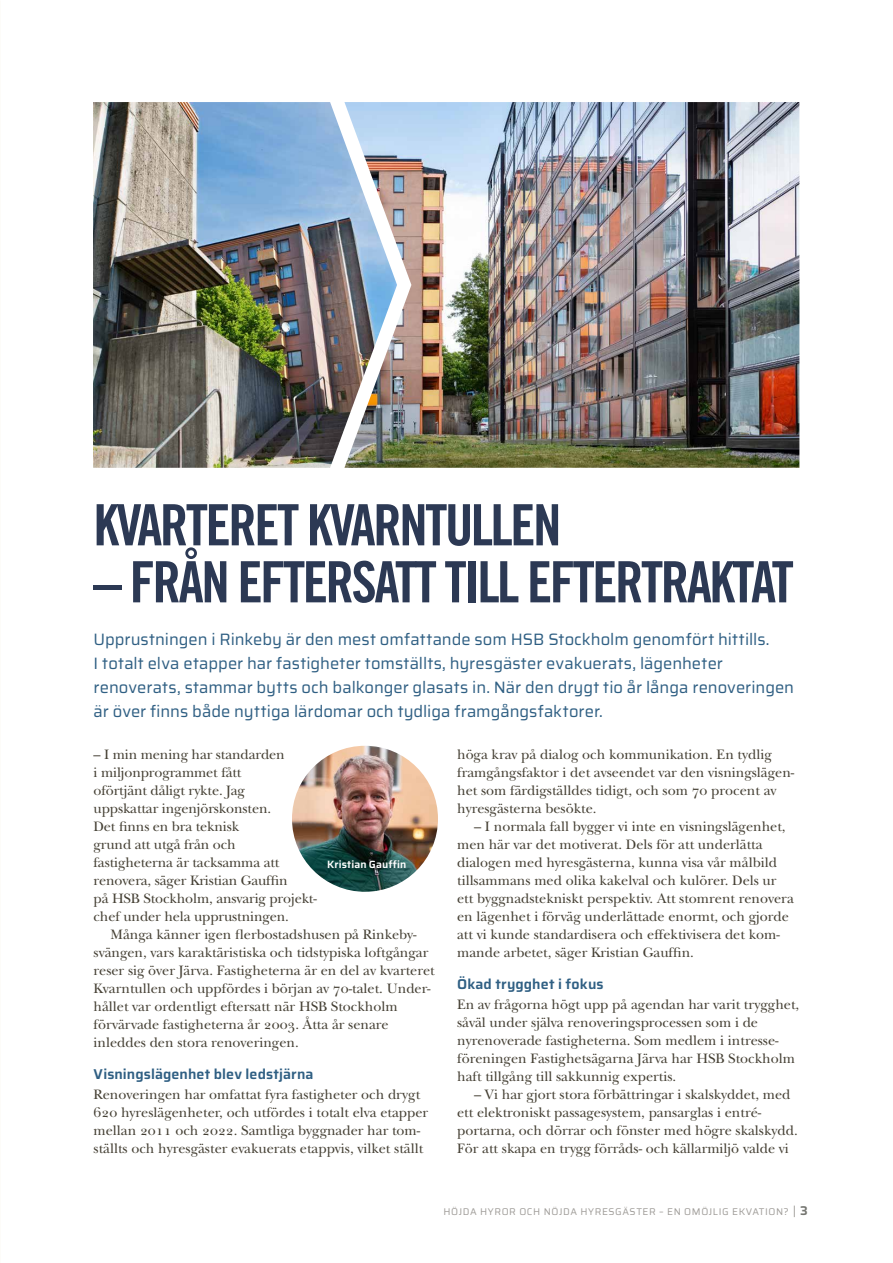
<style>
.page{position:relative;width:893px;height:1263px;background:#fff}
.page>*{position:absolute;margin:0;border:0;box-sizing:border-box;transform-origin:0 0}
.t1{font:57px "Trade Gothic Bold Cond Twenty";letter-spacing:-.045em;color:#2c3954}
.t2{font:16.5px/24px "Saira";color:#2f5f83}
.t3{font:14.25px/18px "New Baskerville Std";color:#454034}
.t4{font:600 14.25px "Saira";letter-spacing:.005em;color:#2f5f83}
.t5{font:600 10.5px "Saira";letter-spacing:.01em;color:#fff}
.t6{font:9.75px "Saira";letter-spacing:.06em;color:#a09d99}
.s1{font-size:12.75px}
.s2{font-weight:600;font-size:12.75px;color:#747570}
</style>
<div class="page">
<img style="left:397px;top:102px;width:402px;height:366px">
<img style="left:93px;top:102px;width:304px;height:366px">
<img style="left:292px;top:746px;width:146px;height:146px;border-radius:73px">
<h1 class="t1" style="left:94px;top:490px;width:469px">KVARTERET KVARNTULLEN</h1>
<h1 class="t1" style="left:94px;top:547px;width:702px">– FRÅN EFTERSATT TILL EFTERTRAKTAT</h1>
<p class="t2" style="left:94px;top:627px;width:702px">Upprustningen i Rinkeby är den mest omfattande som HSB Stockholm genomfört hittills.<br>I totalt elva etapper har fastigheter tomställts, hyresgäster evakuerats, lägenheter renoverats, stammar bytts och balkonger glasats in. När den drygt tio år långa renoveringen är över finns både nyttiga lärdomar och tydliga framgångsfaktorer.</p>
<p class="t3" style="left:94px;top:745px;width:225px">– I min mening har standarden<br>i miljonprogrammet fått<br>oförtjänt dåligt rykte. Jag<br>uppskattar ingenjörskonsten.<br>Det finns en bra teknisk<br>grund att utgå från och fastigheterna är tacksamma att renovera, säger Kristian Gauffin<br>på HSB Stockholm, ansvarig projekt&shy;chef under hela upprustningen.</p>
<p class="t3" style="left:94px;top:925px;width:343px;text-indent:17px">Många känner igen flerbostadshusen på Rinkeby&shy;svängen, vars karaktäristiska och tidstypiska loftgångar reser sig över Järva. Fastigheterna är en del av kvarteret Kvarntullen och uppfördes i början av 70-talet. Under&shy;hållet var ordentligt eftersatt när HSB Stockholm förvärvade fastigheterna år 2003. Åtta år senare inleddes den stora renoveringen.</p>
<p class="t4" style="left:94px;top:1063px;width:222px">Visningslägenhet blev ledstjärna</p>
<p class="t3" style="left:94px;top:1086px;width:336px">Renoveringen har omfattat fyra fastigheter och drygt 620 hyreslägenheter, och utfördes i totalt elva etapper mellan 2011 och 2022. Samtliga byggnader har tom&shy;ställts och hyresgäster evakuerats etappvis, vilket ställt</p>
<p class="t3" style="left:457px;top:745px;width:339px">höga krav på dialog och kommunikation. En tydlig framgångsfaktor i det avseendet var den visningslägen&shy;het som färdigställdes tidigt, och som 70 procent av hyresgästerna besökte.</p>
<p class="t3" style="left:457px;top:817px;width:338px;text-indent:17px">– I normala fall bygger vi inte en visningslägenhet, men här var det motiverat. Dels för att underlätta dialogen med hyresgästerna, kunna visa vår målbild tillsammans med olika kakelval och kulörer. Dels ur ett byggnadstekniskt perspektiv. Att stomrent renovera en lägenhet i förväg underlättade enormt, och gjorde att vi kunde standardisera och effektivisera det kom&shy;mande arbetet, säger Kristian Gauffin.</p>
<p class="t4" style="left:457px;top:973px;width:148px">Ökad trygghet i fokus</p>
<p class="t3" style="left:457px;top:996px;width:344px">En av frågorna högt upp på agendan har varit trygghet, såväl under själva renoveringsprocessen som i de nyrenoverade fastigheterna. Som medlem i intresse&shy;föreningen Fastighetsägarna Järva har HSB Stockholm haft tillgång till sakkunnig expertis.</p>
<p class="t3" style="left:457px;top:1086px;width:342px;text-indent:17px">– Vi har gjort stora förbättringar i skalskyddet, med ett elektroniskt passagesystem, pansarglas i entré&shy;portarna, och dörrar och fönster med högre skalskydd.<br>För att skapa en trygg förråds- och källarmiljö valde vi</p>
<p class="t5" style="left:327px;top:856px;width:81px">Kristian Gauffin</p>
<p class="t6" style="left:443px;top:1204px;width:366px">HÖJDA HYROR OCH NÖJDA HYRESGÄSTER – EN OMÖJLIG EKVATION? <span class="s1">|</span> <span class="s2">3</span></p>
</div>
